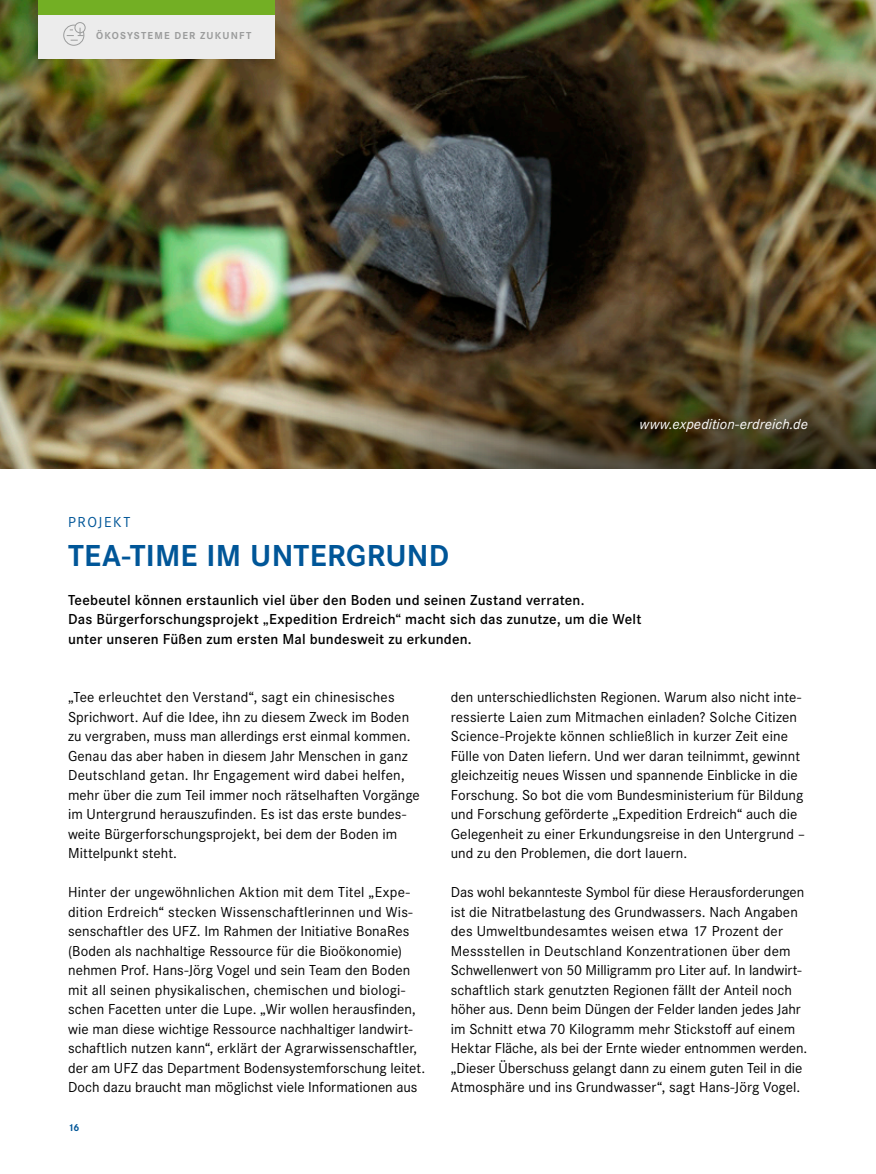
<style>
.page{position:relative;width:876px;height:1174px;background:#fff}
.page>*{position:absolute;margin:0;border:0;box-sizing:border-box;transform-origin:0 0}
.t1{font:700 31.5px "Corporate S";letter-spacing:.005em;color:#005698}
.t2{font:15px/19.5px "Corporate S";letter-spacing:.005em;color:#000}
.t3{font:600 15px/19.5px "Corporate S";letter-spacing:.015em;color:#000}
.t4{font:italic 15px "Corporate S";letter-spacing:.005em;color:#fff}
.t5{font:15px "Corporate S";letter-spacing:.1em;color:#005698}
.t6{font:700 10.5px "Corporate S";letter-spacing:.11em;color:#9b9c9c}
.t7{font:700 10.5px "Corporate S";color:#005698}
</style>
<div class="page">
<img style="left:0;top:0;width:876px;height:293px">
<img style="left:0;top:293px;width:876px;height:175px">
<div style="left:38px;top:0;width:237px;height:59px;background:#ececec"></div>
<div style="left:38px;top:0;width:237px;height:15px;background:#73af24"></div>
<div style="left:74px;top:22px;width:12px;height:11px;border:1px solid #9b9c9c;border-radius:50%"></div>
<svg style="left:63px;top:24px;width:22px;height:22px"></svg>
<p class="t6" style="left:96px;top:29px;width:157px">ÖKOSYSTEME DER ZUKUNFT</p>
<p class="t4" style="left:640px;top:416px;width:170px">www.expedition-erdreich.de</p>
<p class="t5" style="left:68px;top:513px;width:64px">PROJEKT</p>
<h1 class="t1" style="left:68px;top:537px;width:382px">TEA-TIME IM UNTERGRUND</h1>
<p class="t3" style="left:68px;top:590px;width:575px">Teebeutel können erstaunlich viel über den Boden und seinen Zustand verraten.<br>Das Bürgerforschungsprojekt „Expedition Erdreich“ macht sich das zunutze, um die Welt unter unseren Füßen zum ersten Mal bundesweit zu erkunden.</p>
<p class="t2" style="left:68px;top:687px;width:353px">„Tee erleuchtet den Verstand“, sagt ein chinesisches Sprichwort. Auf die Idee, ihn zu diesem Zweck im Boden zu vergraben, muss man allerdings erst einmal kommen.<br>Genau das aber haben in diesem Jahr Menschen in ganz Deutschland getan. Ihr Engagement wird dabei helfen, mehr über die zum Teil immer noch rätselhaften Vorgänge im Untergrund herauszufinden. Es ist das erste bundes&shy;weite Bürgerforschungsprojekt, bei dem der Boden im Mittelpunkt steht.</p>
<p class="t2" style="left:68px;top:882px;width:359px">Hinter der ungewöhnlichen Aktion mit dem Titel „Expe&shy;dition Erdreich“ stecken Wissenschaftlerinnen und Wis&shy;senschaftler des UFZ. Im Rahmen der Initiative BonaRes (Boden als nachhaltige Ressource für die Bioökonomie) nehmen Prof. Hans-Jörg Vogel und sein Team den Boden mit all seinen physikalischen, chemischen und biologi&shy;schen Facetten unter die Lupe. „Wir wollen herausfinden, wie man diese wichtige Ressource nachhaltiger landwirt&shy;schaftlich nutzen kann“, erklärt der Agrarwissenschaftler, der am UFZ das Department Bodensystemforschung leitet.<br>Doch dazu braucht man möglichst viele Informationen aus</p>
<p class="t7" style="left:68px;top:1121px;width:13px">16</p>
<p class="t2" style="left:451px;top:687px;width:356px">den unterschiedlichsten Regionen. Warum also nicht inte&shy;ressierte Laien zum Mitmachen einladen? Solche Citizen Science-Projekte können schließlich in kurzer Zeit eine Fülle von Daten liefern. Und wer daran teilnimmt, gewinnt gleichzeitig neues Wissen und spannende Einblicke in die Forschung. So bot die vom Bundesministerium für Bildung und Forschung geförderte „Expedition Erdreich“ auch die Gelegenheit zu einer Erkundungsreise in den Untergrund – und zu den Problemen, die dort lauern.</p>
<p class="t2" style="left:451px;top:882px;width:358px">Das wohl bekannteste Symbol für diese Herausforderungen ist die Nitratbelastung des Grundwassers. Nach Angaben des Umweltbundesamtes weisen etwa 17 Prozent der Messstellen in Deutschland Konzentrationen über dem Schwellenwert von 50 Milligramm pro Liter auf. In landwirt&shy;schaftlich stark genutzten Regionen fällt der Anteil noch höher aus. Denn beim Düngen der Felder landen jedes Jahr im Schnitt etwa 70 Kilogramm mehr Stickstoff auf einem Hektar Fläche, als bei der Ernte wieder entnommen werden. „Dieser Überschuss gelangt dann zu einem guten Teil in die Atmosphäre und ins Grundwasser“, sagt Hans-Jörg Vogel.</p>
</div>
